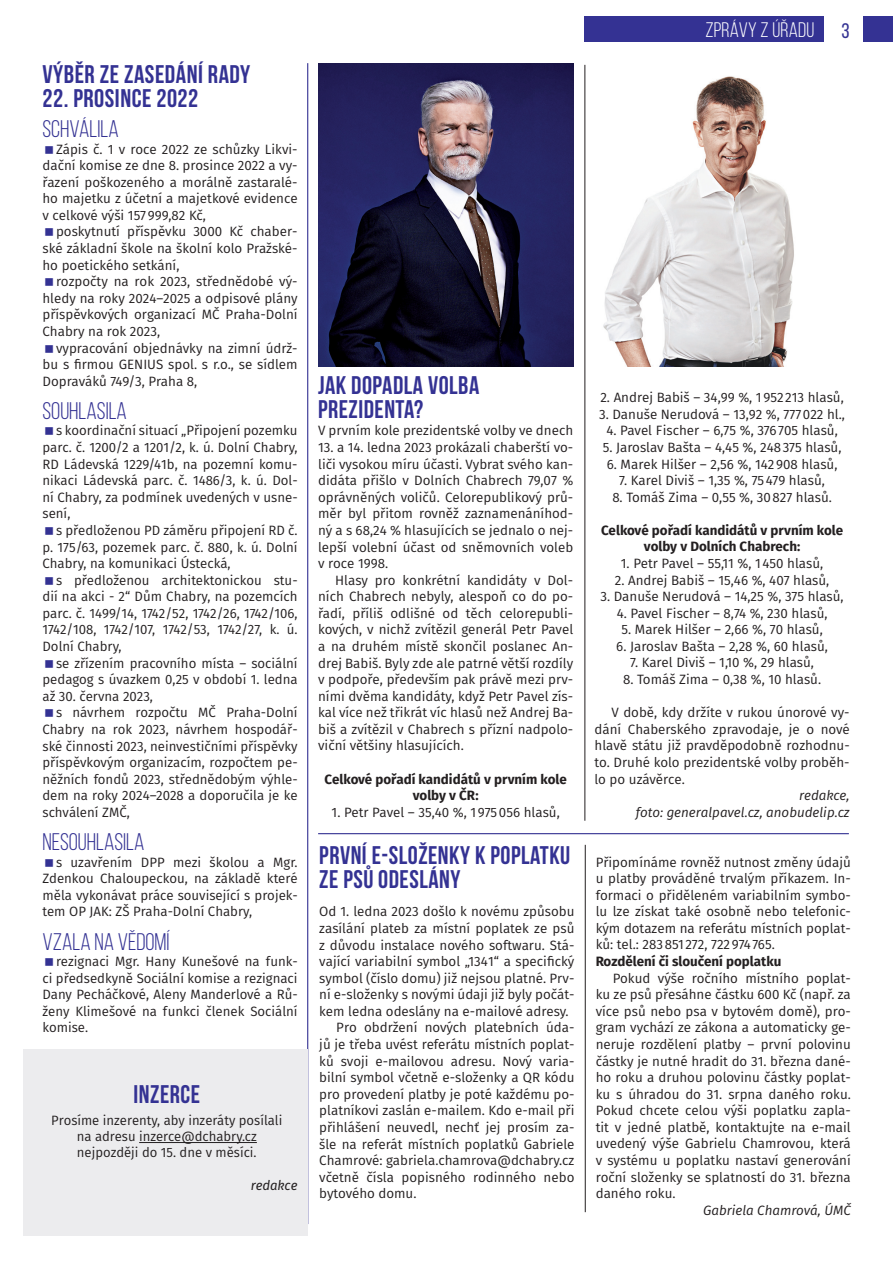
<style>
.page{position:relative;width:893px;height:1263px;background:#fff}
.page>*{position:absolute;margin:0;border:0;box-sizing:border-box;transform-origin:0 0}
.t1{font:700 25.5px/24px "Bebas Neue";letter-spacing:.02em;color:#343293}
.t2{font:24px "Bebas Neue";color:#343293}
.t3{font:21px "Bebas Neue";letter-spacing:.01em;color:#fff}
.t4{font:21px "Bebas Neue";color:#343293}
.t5{font:13.5px/16.6px "Fira Sans";color:#231f20;text-align:justify}
.t6{font:700 13.5px/16.6px "Fira Sans";color:#231f20;text-align:center}
.t7{font:italic 13.5px/16.6px "Fira Sans";color:#231f20;text-align:right}
.t8{font:italic 13.5px "Fira Sans";letter-spacing:-.01em;color:#231f20}
</style>
<div class="page">
<hr style="left:307px;top:63px;width:1px;height:1161px;background:#343293">
<img style="left:319px;top:63px;width:254px;height:304px">
<hr style="left:585px;top:65px;width:1px;height:756px;background:#231f20">
<hr style="left:318px;top:833px;width:531px;height:1px;background:#343293">
<div style="left:24px;top:1049px;width:284px;height:187px;background:#ececee"></div>
<hr style="left:139px;top:1142px;width:118px;height:1px;background:#231f20">
<img style="left:603px;top:76px;width:191px;height:291px">
<hr style="left:585px;top:845px;width:1px;height:367px;background:#231f20">
<div style="left:863px;top:16px;width:30px;height:26px;background:#343293"></div>
<div style="left:584px;top:16px;width:239px;height:26px;background:#343293"></div>
<h1 class="t1" style="left:42px;top:62px;width:209px">VÝBĚR ZE ZASEDÁNÍ RADY</h1>
<h1 class="t1" style="left:42px;top:86px;width:157px">22. PROSINCE 2022</h1>
<h2 class="t2" style="left:42px;top:116px;width:78px">SCHVÁLILA</h2>
<p class="t5" style="left:42px;top:140px;width:257px;text-indent:13px">Zápis č. 1 v roce 2022 ze schůzky Likvi&shy;dační komise ze dne 8. prosince 2022 a vy&shy;řazení poškozeného a morálně zastaralé&shy;ho majetku z účetní a majetkové evidence v celkové výši 157999,82 Kč,</p>
<p class="t5" style="left:42px;top:223px;width:257px;text-indent:13px">poskytnutí příspěvku 3000 Kč chaber&shy;ské základní škole na školní kolo Pražské&shy;ho poetického setkání,</p>
<p class="t5" style="left:42px;top:273px;width:257px;text-indent:13px">rozpočty na rok 2023, střednědobé vý&shy;hledy na roky 2024–2025 a odpisové plány příspěvkových organizací MČ Praha-Dolní Chabry na rok 2023,</p>
<p class="t5" style="left:42px;top:339px;width:257px;text-indent:13px">vypracování objednávky na zimní údrž&shy;bu s firmou GENIUS spol. s r.o., se sídlem Dopraváků 749/3, Praha 8,</p>
<h2 class="t2" style="left:42px;top:398px;width:86px">SOUHLASILA</h2>
<p class="t5" style="left:43px;top:422px;width:257px;text-indent:13px">s koordinační situací „Připojení pozemku parc. č. 1200/2 a 1201/2, k. ú. Dolní Chabry, RD Ládevská 1229/41b, na pozemní komu&shy;nikaci Ládevská parc. č. 1486/3, k. ú. Dol&shy;ní Chabry, za podmínek uvedených v usne&shy;sení,</p>
<p class="t5" style="left:43px;top:522px;width:257px;text-indent:13px">s předloženou PD záměru připojení RD č. p. 175/63, pozemek parc. č. 880, k. ú. Dolní Chabry, na komunikaci Ústecká,</p>
<p class="t5" style="left:43px;top:572px;width:257px;text-indent:13px">s předloženou architektonickou stu&shy;dií na akci - 2“ Dům Chabry, na pozemcích parc. č. 1499/14, 1742/52, 1742/26, 1742/106, 1742/108, 1742/107, 1742/53, 1742/27, k. ú.<br>Dolní Chabry,</p>
<p class="t5" style="left:43px;top:655px;width:257px;text-indent:13px">se zřízením pracovního místa – sociální pedagog s úvazkem 0,25 v období 1. ledna až 30. června 2023,</p>
<p class="t5" style="left:43px;top:704px;width:257px;text-indent:13px">s návrhem rozpočtu MČ Praha-Dolní Chabry na rok 2023, návrhem hospodář&shy;ské činnosti 2023, neinvestičními příspěvky příspěvkovým organizacím, rozpočtem pe&shy;něžních fondů 2023, střednědobým výhle&shy;dem na roky 2024–2028 a doporučila je ke schválení ZMČ,</p>
<h2 class="t2" style="left:42px;top:829px;width:104px">NESOUHLASILA</h2>
<p class="t5" style="left:43px;top:854px;width:257px;text-indent:13px">s uzavřením DPP mezi školou a Mgr.<br>Zdenkou Chaloupeckou, na základě které měla vykonávat práce související s projek&shy;tem OP JAK: ZŠ Praha-Dolní Chabry,</p>
<h2 class="t2" style="left:42px;top:928px;width:129px">VZALA NA VĚDOMÍ</h2>
<p class="t5" style="left:43px;top:953px;width:257px;text-indent:13px">rezignaci Mgr. Hany Kunešové na funk&shy;ci předsedkyně Sociální komise a rezignaci Dany Pecháčkové, Aleny Manderlové a Rů&shy;ženy Klimešové na funkci členek Sociální komise.</p>
<h1 class="t1" style="left:134px;top:1082px;width:68px">INZERCE</h1>
<p class="t5" style="left:51px;top:1112px;width:233px;line-height:16.2px;text-align:center">Prosíme inzerenty, aby inzeráty posílali na adresu inzerce@dchabry.cz nejpozději do 15. dne v měsíci.</p>
<p class="t8" style="left:251px;top:1175px;width:48px">redakce</p>
<h3 class="t3" style="left:705px;top:19px;width:110px">ZPRÁVY Z ÚŘADU</h3>
<h3 class="t4" style="left:841px;top:19px;width:10px">3</h3>
<h1 class="t1" style="left:318px;top:373px;width:163px">JAK DOPADLA VOLBA<br>PREZIDENTA?</h1>
<p class="t5" style="left:318px;top:422px;width:257px">V prvním kole prezidentské volby ve dnech</p>
<p class="t5" style="left:318px;top:439px;width:257px">13. a 14. ledna 2023 prokázali chaberští vo&shy;liči vysokou míru účasti. Vybrat svého kan&shy;didáta přišlo v Dolních Chabrech 79,07 % oprávněných voličů. Celorepublikový prů&shy;měr byl přitom rovněž zaznamenáníhod&shy;ný a s 68,24 % hlasujících se jednalo o nej&shy;lepší volební účast od sněmovních voleb v roce 1998.</p>
<p class="t5" style="left:318px;top:572px;width:257px;text-indent:17px">Hlasy pro konkrétní kandidáty v Dol&shy;ních Chabrech nebyly, alespoň co do po&shy;řadí, příliš odlišné od těch celorepubli&shy;kových, v nichž zvítězil generál Petr Pavel a na druhém místě skončil poslanec An&shy;drej Babiš. Byly zde ale patrné větší rozdíly v podpoře, především pak právě mezi prv&shy;ními dvěma kandidáty, když Petr Pavel zís&shy;kal více než třikrát víc hlasů než Andrej Ba&shy;biš a zvítězil v Chabrech s přízní nadpolo&shy;viční většiny hlasujících.</p>
<p class="t6" style="left:325px;top:771px;width:244px">Celkové pořadí kandidátů v prvním kole volby v ČR:</p>
<p class="t5" style="left:332px;top:804px;width:230px">1. Petr Pavel – 35,40 %, 1975056 hlasů,</p>
<h1 class="t1" style="left:319px;top:843px;width:253px">PRVNÍ E-SLOŽENKY K POPLATKU<br>ZE PSŮ ODESLÁNY</h1>
<p class="t5" style="left:319px;top:903px;width:257px">Od 1. ledna 2023 došlo k novému způsobu</p>
<p class="t5" style="left:319px;top:920px;width:257px">zasílání plateb za místní poplatek ze psů</p>
<p class="t5" style="left:319px;top:936px;width:257px">z důvodu instalace nového softwaru. Stá-</p>
<p class="t5" style="left:319px;top:953px;width:257px">vající variabilní symbol „1341“ a specifický</p>
<p class="t5" style="left:319px;top:970px;width:257px">symbol (číslo domu) již nejsou platné. Prv-</p>
<p class="t5" style="left:319px;top:986px;width:257px">ní e-složenky s novými údaji již byly počát-</p>
<p class="t5" style="left:319px;top:1003px;width:251px">kem ledna odeslány na e-mailové adresy.</p>
<p class="t5" style="left:336px;top:1019px;width:240px">Pro obdržení nových platebních úda-</p>
<p class="t5" style="left:319px;top:1036px;width:257px">jů je třeba uvést referátu místních poplat-</p>
<p class="t5" style="left:319px;top:1052px;width:257px">ků svoji e-mailovou adresu. Nový varia-</p>
<p class="t5" style="left:319px;top:1069px;width:257px">bilní symbol včetně e-složenky a QR kódu</p>
<p class="t5" style="left:319px;top:1086px;width:257px">pro provedení platby je poté každému po-</p>
<p class="t5" style="left:319px;top:1102px;width:257px">platníkovi zaslán e-mailem. Kdo e-mail při</p>
<p class="t5" style="left:319px;top:1119px;width:257px">přihlášení neuvedl, nechť jej prosím za-</p>
<p class="t5" style="left:319px;top:1135px;width:257px">šle na referát místních poplatků Gabriele</p>
<p class="t5" style="left:319px;top:1152px;width:257px">Chamrové: gabriela.chamrova@dchabry.cz</p>
<p class="t5" style="left:319px;top:1168px;width:257px">včetně čísla popisného rodinného nebo</p>
<p class="t5" style="left:319px;top:1185px;width:99px">bytového domu.</p>
<p class="t5" style="left:600px;top:389px;width:245px">2. Andrej Babiš – 34,99 %, 1952 213 hlasů,</p>
<p class="t5" style="left:599px;top:406px;width:247px">3. Danuše Nerudová – 13,92 %, 777022 hl.,</p>
<p class="t5" style="left:606px;top:422px;width:233px">4. Pavel Fischer – 6,75 %, 376705 hlasů,</p>
<p class="t5" style="left:603px;top:439px;width:240px">5. Jaroslav Bašta – 4,45 %, 248375 hlasů,</p>
<p class="t5" style="left:607px;top:455px;width:232px">6. Marek Hilšer – 2,56 %, 142908 hlasů,</p>
<p class="t5" style="left:619px;top:472px;width:207px">7. Karel Diviš – 1,35 %, 75479 hlasů,</p>
<p class="t5" style="left:612px;top:489px;width:221px">8. Tomáš Zima – 0,55 %, 30827 hlasů.</p>
<p class="t6" style="left:601px;top:522px;width:244px">Celkové pořadí kandidátů v prvním kole volby v Dolních Chabrech:</p>
<p class="t5" style="left:621px;top:555px;width:204px">1. Petr Pavel – 55,11 %, 1450 hlasů,</p>
<p class="t5" style="left:615px;top:571px;width:216px">2. Andrej Babiš – 15,46 %, 407 hlasů,</p>
<p class="t5" style="left:600px;top:588px;width:245px">3. Danuše Nerudová – 14,25 %, 375 hlasů,</p>
<p class="t5" style="left:617px;top:605px;width:212px">4. Pavel Fischer – 8,74 %, 230 hlasů,</p>
<p class="t5" style="left:621px;top:621px;width:203px">5. Marek Hilšer – 2,66 %, 70 hlasů,</p>
<p class="t5" style="left:616px;top:638px;width:213px">6. Jaroslav Bašta – 2,28 %, 60 hlasů,</p>
<p class="t5" style="left:630px;top:654px;width:185px">7. Karel Diviš – 1,10 %, 29 hlasů,</p>
<p class="t5" style="left:623px;top:671px;width:199px">8. Tomáš Zima – 0,38 %, 10 hlasů.</p>
<p class="t5" style="left:595px;top:704px;width:257px;text-indent:17px">V době, kdy držíte v rukou únorové vy&shy;dání Chaberského zpravodaje, je o nové hlavě státu již pravděpodobně rozhodnu&shy;to. Druhé kolo prezidentské volby proběh&shy;lo po uzávěrce.</p>
<p class="t7" style="left:636px;top:787px;width:215px">redakce,<br>foto: generalpavel.cz, anobudelip.cz</p>
<p class="t5" style="left:596px;top:853px;width:257px">Připomínáme rovněž nutnost změny údajů u platby prováděné trvalým příkazem. In&shy;formaci o přiděleném variabilním symbo&shy;lu lze získat také osobně nebo telefonic&shy;kým dotazem na referátu místních poplat&shy;ků: tel.: 283851 272, 722974765.</p>
<p class="t6" style="left:596px;top:953px;width:187px">Rozdělení či sloučení poplatku</p>
<p class="t5" style="left:596px;top:969px;width:257px;text-indent:17px">Pokud výše ročního místního poplat&shy;ku ze psů přesáhne částku 600 Kč (např. za více psů nebo psa v bytovém domě), pro&shy;gram vychází ze zákona a automaticky ge&shy;neruje rozdělení platby – první polovinu částky je nutné hradit do 31. března dané&shy;ho roku a druhou polovinu částky poplat&shy;ku s úhradou do 31. srpna daného roku.<br>Pokud chcete celou výši poplatku zapla&shy;tit v jedné platbě, kontaktujte na e-mail uvedený výše Gabrielu Chamrovou, která v systému u poplatku nastaví generování roční složenky se splatností do 31. března daného roku.</p>
<p class="t7" style="left:703px;top:1202px;width:149px">Gabriela Chamrová, ÚMČ</p>
</div>
